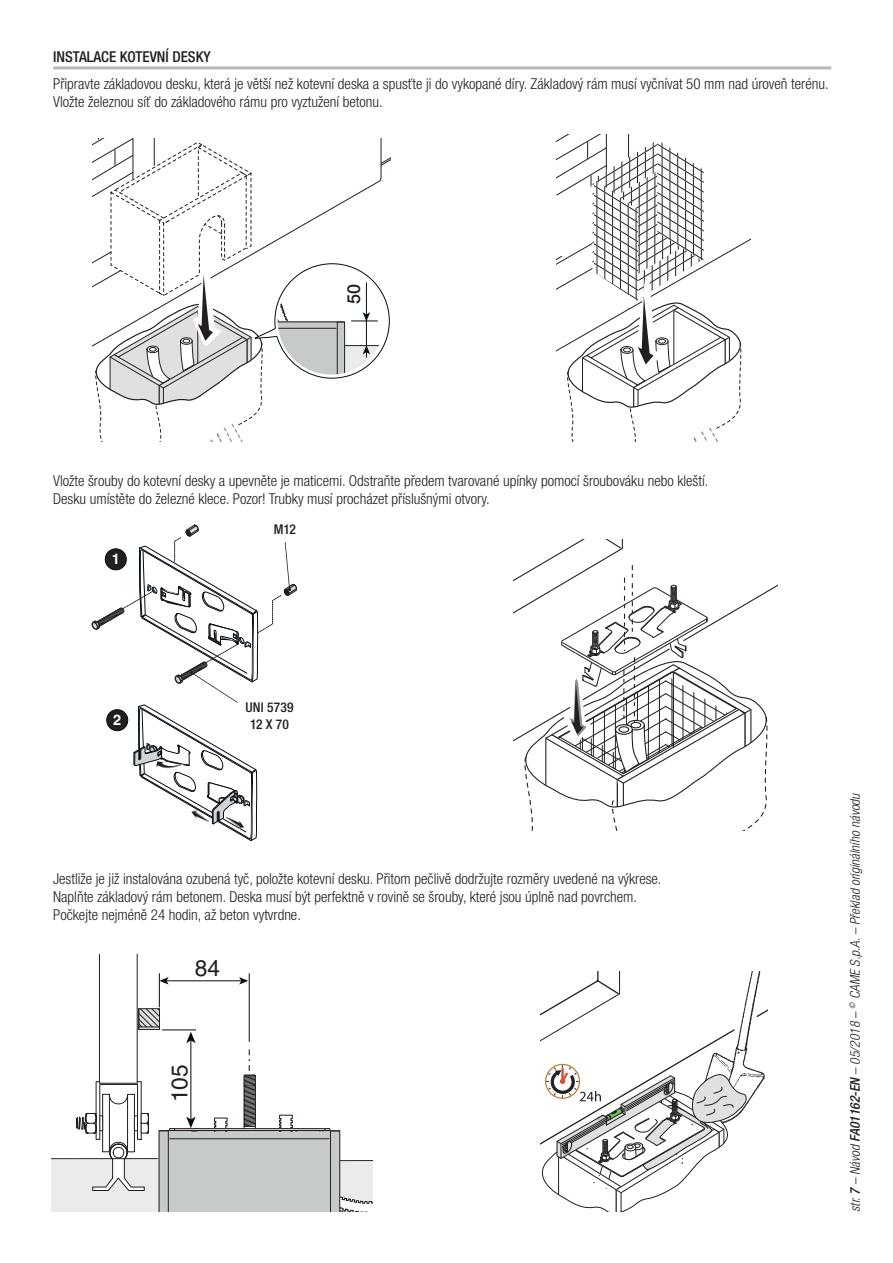
<style>
.page{position:relative;width:893px;height:1263px;background:#fff}
.page>*{position:absolute;margin:0;border:0;box-sizing:border-box;transform-origin:0 0}
.t1{font:22.65px "Helvetica";color:#231f20}
.t2{font:500 18px "Helvetica Neue LTW1 G";color:#231f20}
.t3{font:300 condensed 15px/18px "Helvetica Neue LT Pro";color:#231f20}
.t4{font:500 condensed 15px "Helvetica Neue LT Pro";color:#231f20}
.t5{font:700 14.7px "Helvetica";color:#fff}
.t6{font:italic 300 condensed 13.5px "Helvetica Neue LT Pro";color:#231f20}
.t7{font:500 condensed 13.5px/16.2px "Helvetica Neue LTW1 G";letter-spacing:.01em;color:#231f20;text-align:center}
.s1{font-weight:500}
</style>
<div class="page">
<svg style="left:92px;top:138px;width:298px;height:304px"></svg>
<svg style="left:556px;top:134px;width:195px;height:308px"></svg>
<svg style="left:91px;top:524px;width:206px;height:317px"></svg>
<svg style="left:513px;top:539px;width:264px;height:291px"></svg>
<svg style="left:51px;top:954px;width:322px;height:258px"></svg>
<svg style="left:540px;top:971px;width:227px;height:241px"></svg>
<hr style="left:53px;top:66px;width:778px;height:3px;background:#b6b8ba">
<p class="t4" style="left:53px;top:51px;width:159px">INSTALACE KOTEVNÍ DESKY</p>
<p class="t3" style="left:53px;top:76px;width:777px">Připravte základovou desku, která je větší než kotevní deska a spusťte ji do vykopané díry. Základový rám musí vyčnívat 50 mm nad úroveň terénu.<br>Vložte železnou síť do základového rámu pro vyztužení betonu.</p>
<p class="t2" style="left:343px;top:304px;width:21px;rotate:-90deg">50</p>
<p class="t3" style="left:53px;top:474px;width:657px">Vložte šrouby do kotevní desky a upevněte je maticemi. Odstraňte předem tvarované upínky pomocí šroubováku nebo kleští.<br>Desku umístěte do železné klece. Pozor! Trubky musí procházet příslušnými otvory.</p>
<p class="t5" style="left:112px;top:553px;width:10px">1</p>
<p class="t5" style="left:113px;top:714px;width:10px">2</p>
<p class="t7" style="left:274px;top:521px;width:24px">M12</p>
<p class="t7" style="left:245px;top:700px;width:50px">UNI 5739<br>12 X 70</p>
<p class="t3" style="left:53px;top:872px;width:610px">Jestliže je již instalována ozubená tyč, položte kotevní desku. Přitom pečlivě dodržujte rozměry uvedené na výkrese.<br>Naplňte základový rám betonem. Deska musí být perfektně v rovině se šrouby, které jsou úplně nad povrchem.<br>Počkejte nejméně 24 hodin, až beton vytvrdne.</p>
<h1 class="t1" style="left:195px;top:960px;width:27px">84</h1>
<h1 class="t1" style="left:171px;top:1102px;width:39px;rotate:-90deg">105</h1>
<p class="t6" style="left:850px;top:1212px;width:421px;rotate:-90deg">str. <span class="s1">7</span> – Návod <span class="s1">FA01162-EN</span> – 05/2018 – <sup>©</sup> CAME S.p.A. – Překlad originálního návodu</p>
</div>
